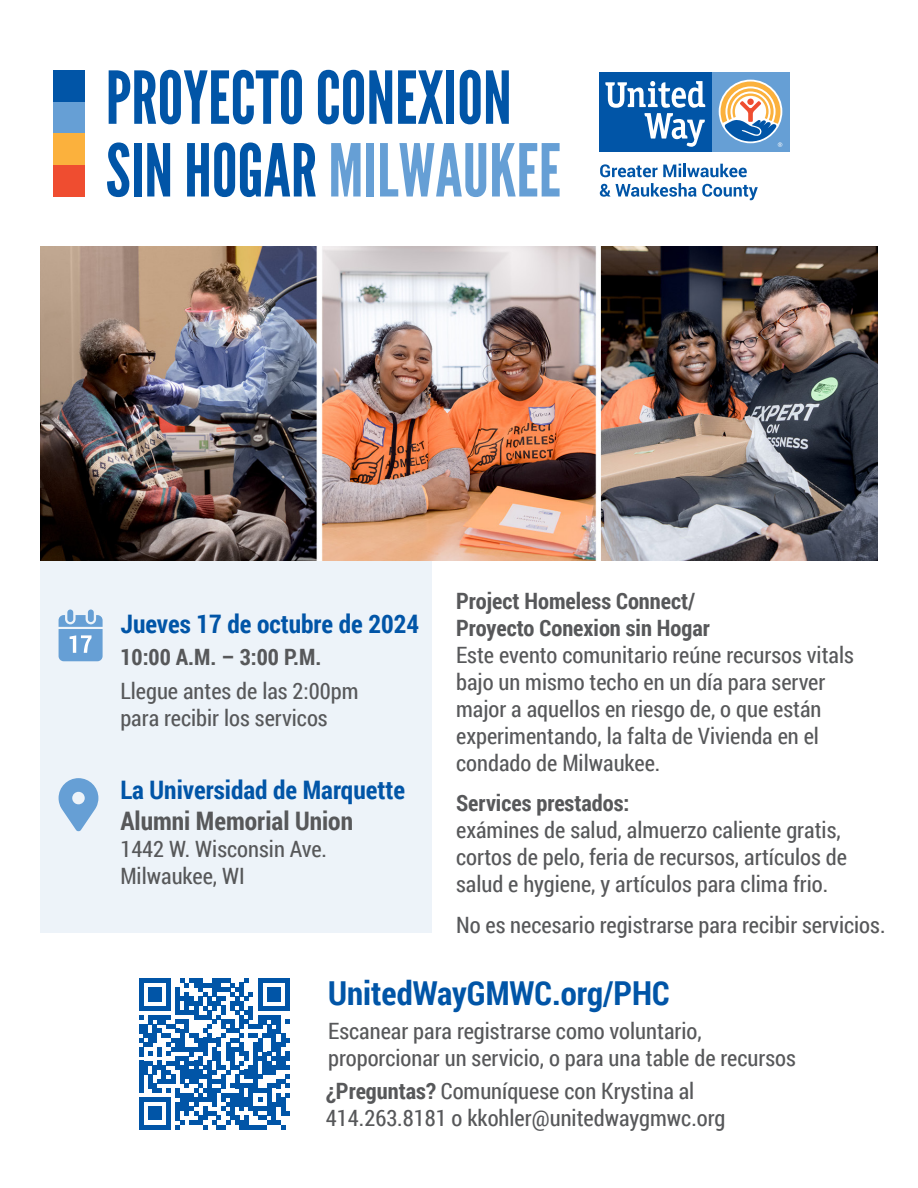
<style>
.page{position:relative;width:918px;height:1188px;background:#fff}
.page>*{position:absolute;margin:0;border:0;box-sizing:border-box;transform-origin:0 0}
.t1{font:72.75px/72.8px "League Gothic";color:#0155a7}
.t2{font:700 33px "Roboto Condensed";color:#0155a7}
.t3{font:700 25.5px "Roboto Condensed";color:#0155a7}
.t4{font:700 25.5px "Roboto Condensed";color:#57585a}
.t5{font:22.5px/27px "Roboto Condensed";color:#57585a}
.t6{font:700 22.5px "Roboto Condensed";color:#57585a}
.s1{color:#669fd5}
.s2{font-weight:700}
</style>
<div class="page">
<div style="left:40px;top:560px;width:392px;height:373px;background:#edf3f9"></div>
<svg style="left:139px;top:978px;width:151px;height:151px"></svg>
<svg style="left:59px;top:778px;width:39px;height:54px"></svg>
<div style="left:54px;top:70px;width:31px;height:32px;background:#0155a7"></div>
<div style="left:54px;top:102px;width:31px;height:31px;background:#669fd5"></div>
<div style="left:54px;top:133px;width:31px;height:32px;background:#fbb13d"></div>
<div style="left:54px;top:165px;width:31px;height:31px;background:#ef4d30"></div>
<div style="left:712px;top:72px;width:77px;height:80px;background:#669fd5"></div>
<div style="left:600px;top:72px;width:112px;height:80px;background:#0155a7"></div>
<svg style="left:605px;top:81px;width:100px;height:66px"></svg>
<svg style="left:721px;top:81px;width:61px;height:66px"></svg>
<svg style="left:600px;top:164px;width:147px;height:13px"></svg>
<svg style="left:600px;top:183px;width:158px;height:17px"></svg>
<img style="left:40px;top:247px;width:838px;height:313px">
<div style="left:67px;top:610px;width:6px;height:12px;background:#669fd5;border-radius:3px"></div>
<div style="left:88px;top:610px;width:6px;height:12px;background:#669fd5;border-radius:3px"></div>
<svg style="left:59px;top:615px;width:44px;height:46px;background:#80afdb"></svg>
<h1 class="t1" style="left:106px;top:62px;width:457px">PROYECTO CONEXION<br>SIN HOGAR <span class="s1">MILWAUKEE</span></h1>
<p class="t3" style="left:120px;top:606px;width:300px">Jueves 17 de octubre de 2024</p>
<p class="t6" style="left:120px;top:641px;width:203px">10:00 A.M. – 3:00 P.M.</p>
<p class="t5" style="left:120px;top:677px;width:240px">Llegue antes de las 2:00pm para recibir los servicos</p>
<p class="t3" style="left:120px;top:772px;width:286px">La Universidad de Marquette</p>
<p class="t4" style="left:120px;top:803px;width:234px">Alumni Memorial Union</p>
<p class="t5" style="left:120px;top:834px;width:208px">1442 W. Wisconsin Ave.</p>
<p class="t5" style="left:120px;top:861px;width:126px">Milwaukee, WI</p>
<p class="t5" style="left:456px;top:587px;width:399px"><span class="s2">Project Homeless Connect/<br>Proyecto Conexion sin Hogar<br></span>Este evento comunitario reúne recursos vitals bajo un mismo techo en un día para server major a aquellos en riesgo de, o que están experimentando, la falta de Vivienda en el condado de Milwaukee.</p>
<p class="t5" style="left:456px;top:789px;width:392px"><span class="s2">Services prestados:<br></span>exámines de salud, almuerzo caliente gratis, cortos de pelo, feria de recursos, artículos de salud e hygiene, y artículos para clima frio.</p>
<p class="t5" style="left:456px;top:911px;width:431px">No es necesario registrarse para recibir servicios.</p>
<p class="t2" style="left:328px;top:970px;width:343px">UnitedWayGMWC.org/PHC</p>
<p class="t5" style="left:328px;top:1016px;width:469px">Escanear para registrarse como voluntario, proporcionar un servicio, o para una table de recursos</p>
<p class="t5" style="left:326px;top:1077px;width:401px"><span class="s2">¿Preguntas?</span> Comuníquese con Krystina al<br>414.263.8181 o kkohler@unitedwaygmwc.org</p>
</div>
